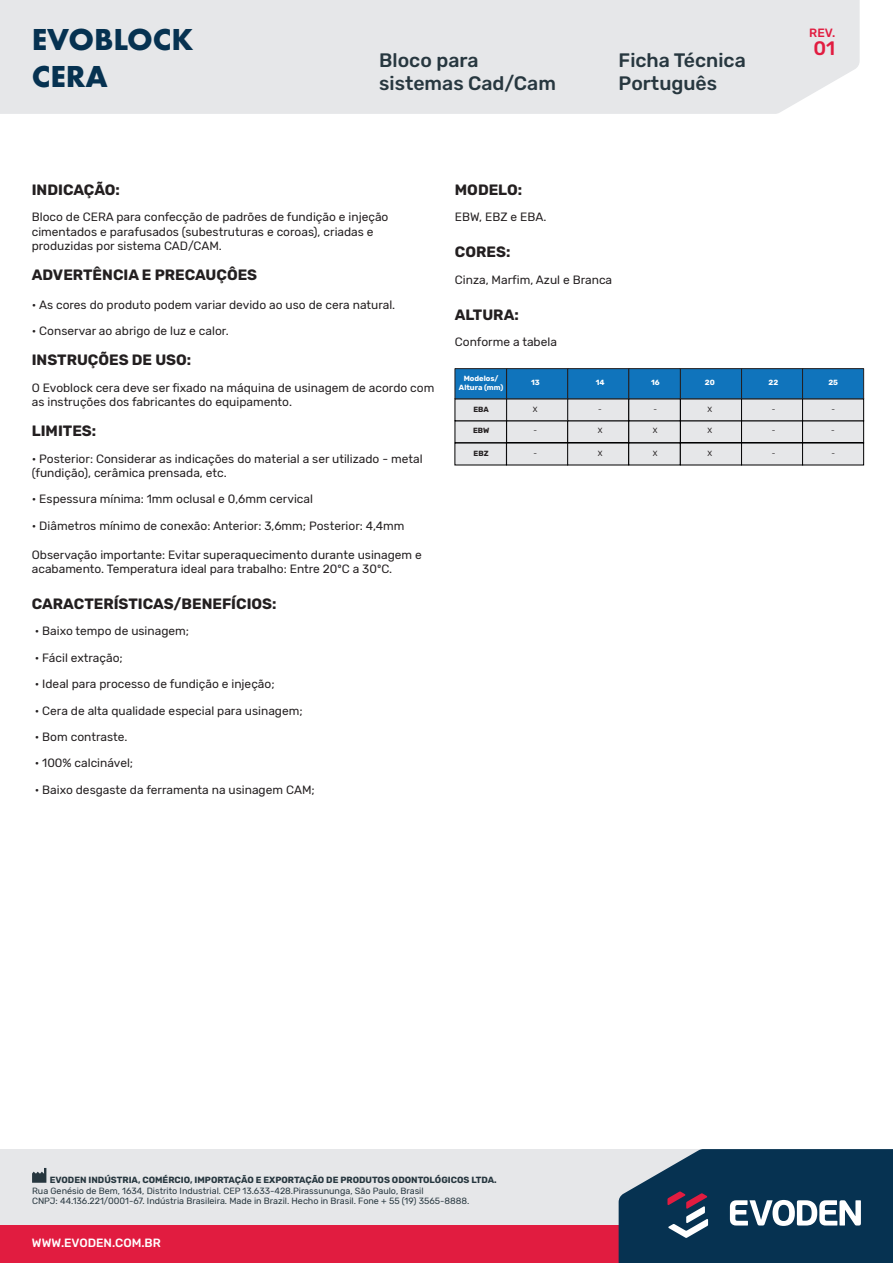
<style>
.page{position:relative;width:893px;height:1263px;background:#fff}
.page>*{position:absolute;margin:0;border:0;box-sizing:border-box;transform-origin:0 0}
.t1{font:700 31.5px/37.8px "Futura PT";color:#063251}
.t2{font:500 19.5px/23.4px "Rubik";color:#27373f}
.t3{font:500 19.5px "Rubik";color:#e11c40}
.t4{font:700 15px "Rubik";color:#231f20}
.t5{font:12px/14.4px "Rubik";color:#231f20}
.t6{font:500 12px "Rubik";color:#fff}
.t7{font:500 12px "Rubik";color:#e11c40}
.t8{font:9px/10.8px "Rubik";color:#27373f}
.t9{font:700 9px "Rubik";color:#27373f}
.t10{font:700 7.5px/9px "Rubik";color:#fff;text-align:center}
.t11{font:7.5px "Rubik";color:#231f20}
.t12{font:700 7.5px "Rubik";color:#231f20}
</style>
<div class="page">
<div style="left:0;top:1149px;width:730px;height:114px;background:#e6e7e9"></div>
<div style="left:0;top:1226px;width:730px;height:37px;background:#e11c40"></div>
<div style="left:0;top:0;width:860px;height:114px;background:#e6e7e9"></div>
<svg style="left:619px;top:1149px;width:274px;height:114px;background:#274c67"></svg>
<svg style="left:32px;top:1168px;width:14px;height:15px"></svg>
<div style="left:455px;top:421px;width:51px;height:22px;background:#e6e7e9"></div>
<div style="left:455px;top:421px;width:52px;height:22px;border:1px solid #000001"></div>
<div style="left:455px;top:399px;width:51px;height:22px;background:#e6e7e9"></div>
<div style="left:507px;top:399px;width:61px;height:22px;background:#e6e7e9"></div>
<svg style="left:506px;top:420px;width:123px;height:23px;background:#cdced0"></svg>
<div style="left:568px;top:399px;width:61px;height:22px;background:#e6e7e9"></div>
<div style="left:629px;top:421px;width:51px;height:22px;background:#e6e7e9"></div>
<div style="left:629px;top:421px;width:51px;height:22px;border:1px solid #000001"></div>
<div style="left:629px;top:399px;width:51px;height:22px;background:#e6e7e9"></div>
<div style="left:680px;top:399px;width:61px;height:22px;background:#e6e7e9"></div>
<div style="left:741px;top:399px;width:62px;height:22px;background:#e6e7e9"></div>
<div style="left:455px;top:443px;width:51px;height:22px;background:#e6e7e9"></div>
<div style="left:507px;top:443px;width:61px;height:22px;background:#e6e7e9"></div>
<div style="left:568px;top:443px;width:61px;height:22px;background:#e6e7e9"></div>
<div style="left:629px;top:443px;width:51px;height:22px;background:#e6e7e9"></div>
<div style="left:680px;top:443px;width:61px;height:22px;background:#e6e7e9"></div>
<div style="left:741px;top:443px;width:62px;height:22px;background:#e6e7e9"></div>
<svg style="left:680px;top:420px;width:184px;height:23px;background:#cdced0"></svg>
<div style="left:802px;top:399px;width:62px;height:22px;background:#e6e7e9"></div>
<div style="left:802px;top:443px;width:62px;height:22px;background:#e6e7e9"></div>
<div style="left:506px;top:368px;width:62px;height:31px;background:#1074bc;border:1px solid #231f20"></div>
<div style="left:455px;top:368px;width:52px;height:31px;background:#1074bc;border:1px solid #231f20"></div>
<div style="left:567px;top:368px;width:62px;height:31px;background:#1074bc;border:1px solid #231f20"></div>
<div style="left:680px;top:368px;width:62px;height:31px;background:#1074bc;border:1px solid #231f20"></div>
<div style="left:629px;top:368px;width:51px;height:31px;background:#1074bc;border:1px solid #231f20"></div>
<div style="left:741px;top:368px;width:62px;height:31px;background:#1074bc;border:1px solid #231f20"></div>
<div style="left:802px;top:368px;width:62px;height:31px;background:#1074bc;border:1px solid #231f20"></div>
<h1 class="t1" style="left:32px;top:19px;width:163px">EVOBLOCK<br>CERA</h1>
<h2 class="t2" style="left:379px;top:49px;width:178px">Bloco para sistemas Cad/Cam</h2>
<h2 class="t2" style="left:619px;top:49px;width:129px">Ficha Técnica<br>Português</h2>
<p class="t7" style="left:809px;top:26px;width:28px">REV.</p>
<h2 class="t3" style="left:813px;top:37px;width:23px">01</h2>
<p class="t4" style="left:32px;top:181px;width:90px">INDICAÇÃO:</p>
<p class="t5" style="left:32px;top:210px;width:358px">Bloco de CERA para confecção de padrões de fundição e injeção cimentados e parafusados (subestruturas e coroas), criadas e produzidas por sistema CAD/CAM.</p>
<p class="t4" style="left:32px;top:266px;width:227px">ADVERTÊNCIA E PRECAUÇÔES</p>
<p class="t5" style="left:32px;top:298px;width:365px">• As cores do produto podem variar devido ao uso de cera natural.</p>
<p class="t5" style="left:32px;top:324px;width:198px">• Conservar ao abrigo de luz e calor.</p>
<p class="t4" style="left:32px;top:351px;width:161px">INSTRUÇÕES DE USO:</p>
<p class="t5" style="left:32px;top:381px;width:404px">O Evoblock cera deve ser fixado na máquina de usinagem de acordo com as instruções dos fabricantes do equipamento.</p>
<p class="t4" style="left:32px;top:422px;width:66px">LIMITES:</p>
<p class="t5" style="left:32px;top:451px;width:392px">• Posterior: Considerar as indicações do material a ser utilizado - metal (fundição), cerâmica prensada, etc.</p>
<p class="t5" style="left:32px;top:492px;width:283px">• Espessura mínima: 1mm oclusal e 0,6mm cervical</p>
<p class="t5" style="left:32px;top:519px;width:374px">• Diâmetros mínimo de conexão: Anterior: 3,6mm; Posterior: 4,4mm</p>
<p class="t5" style="left:32px;top:547px;width:392px">Observação importante: Evitar superaquecimento durante usinagem e acabamento. Temperatura ideal para trabalho: Entre 20ºC a 30ºC.</p>
<p class="t4" style="left:32px;top:595px;width:246px">CARACTERÍSTICAS/BENEFÍCIOS:</p>
<p class="t5" style="left:35px;top:624px;width:156px">• Baixo tempo de usinagem;</p>
<p class="t5" style="left:35px;top:651px;width:90px">• Fácil extração;</p>
<p class="t5" style="left:35px;top:677px;width:241px">• Ideal para processo de fundição e injeção;</p>
<p class="t5" style="left:35px;top:703px;width:269px">• Cera de alta qualidade especial para usinagem;</p>
<p class="t5" style="left:35px;top:730px;width:94px">• Bom contraste.</p>
<p class="t5" style="left:35px;top:756px;width:100px">• 100% calcinável;</p>
<p class="t5" style="left:35px;top:783px;width:282px">• Baixo desgaste da ferramenta na usinagem CAM;</p>
<p class="t4" style="left:455px;top:181px;width:69px">MODELO:</p>
<p class="t5" style="left:455px;top:210px;width:93px">EBW, EBZ e EBA.</p>
<p class="t4" style="left:455px;top:243px;width:57px">CORES:</p>
<p class="t5" style="left:455px;top:273px;width:159px">Cinza, Marfim, Azul e Branca</p>
<p class="t4" style="left:455px;top:306px;width:65px">ALTURA:</p>
<p class="t5" style="left:455px;top:335px;width:104px">Conforme a tabela</p>
<p class="t10" style="left:459px;top:374px;width:46px">Modelos/<br>Altura (mm)</p>
<p class="t10" style="left:531px;top:379px;width:10px">13</p>
<p class="t10" style="left:596px;top:379px;width:10px">14</p>
<p class="t10" style="left:651px;top:379px;width:10px">16</p>
<p class="t10" style="left:705px;top:379px;width:11px">20</p>
<p class="t10" style="left:769px;top:379px;width:11px">22</p>
<p class="t12" style="left:473px;top:405px;width:17px">EBA</p>
<p class="t12" style="left:473px;top:426px;width:18px">EBW</p>
<p class="t12" style="left:474px;top:449px;width:16px">EBZ</p>
<p class="t11" style="left:533px;top:405px;width:6px">X</p>
<p class="t11" style="left:533px;top:427px;width:5px">-</p>
<p class="t11" style="left:533px;top:449px;width:5px">-</p>
<p class="t11" style="left:598px;top:405px;width:5px">-</p>
<p class="t11" style="left:598px;top:427px;width:6px">X</p>
<p class="t11" style="left:598px;top:449px;width:6px">X</p>
<p class="t11" style="left:653px;top:405px;width:5px">-</p>
<p class="t11" style="left:653px;top:427px;width:6px">X</p>
<p class="t11" style="left:653px;top:449px;width:6px">X</p>
<p class="t11" style="left:708px;top:405px;width:6px">X</p>
<p class="t11" style="left:708px;top:426px;width:6px">X</p>
<p class="t11" style="left:708px;top:449px;width:6px">X</p>
<p class="t11" style="left:772px;top:405px;width:5px">-</p>
<p class="t11" style="left:772px;top:427px;width:5px">-</p>
<p class="t11" style="left:772px;top:449px;width:5px">-</p>
<p class="t10" style="left:828px;top:379px;width:11px">25</p>
<p class="t11" style="left:831px;top:405px;width:5px">-</p>
<p class="t11" style="left:831px;top:426px;width:5px">-</p>
<p class="t11" style="left:831px;top:449px;width:5px">-</p>
<p class="t9" style="left:50px;top:1174px;width:448px">EVODEN INDÚSTRIA, COMÉRCIO, IMPORTAÇÃO E EXPORTAÇÃO DE PRODUTOS ODONTOLÓGICOS LTDA.</p>
<p class="t8" style="left:32px;top:1185px;width:439px">Rua Genésio de Bem, 1634, Distrito Industrial. CEP 13.633-428.Pirassununga, São Paulo, Brasil<br>CNPJ: 44.136.221/0001-67. Indústria Brasileira. Made in Brazil. Hecho in Brasil. Fone + 55 (19) 3565-8888.</p>
<p class="t6" style="left:32px;top:1236px;width:130px">WWW.EVODEN.COM.BR</p>
</div>
